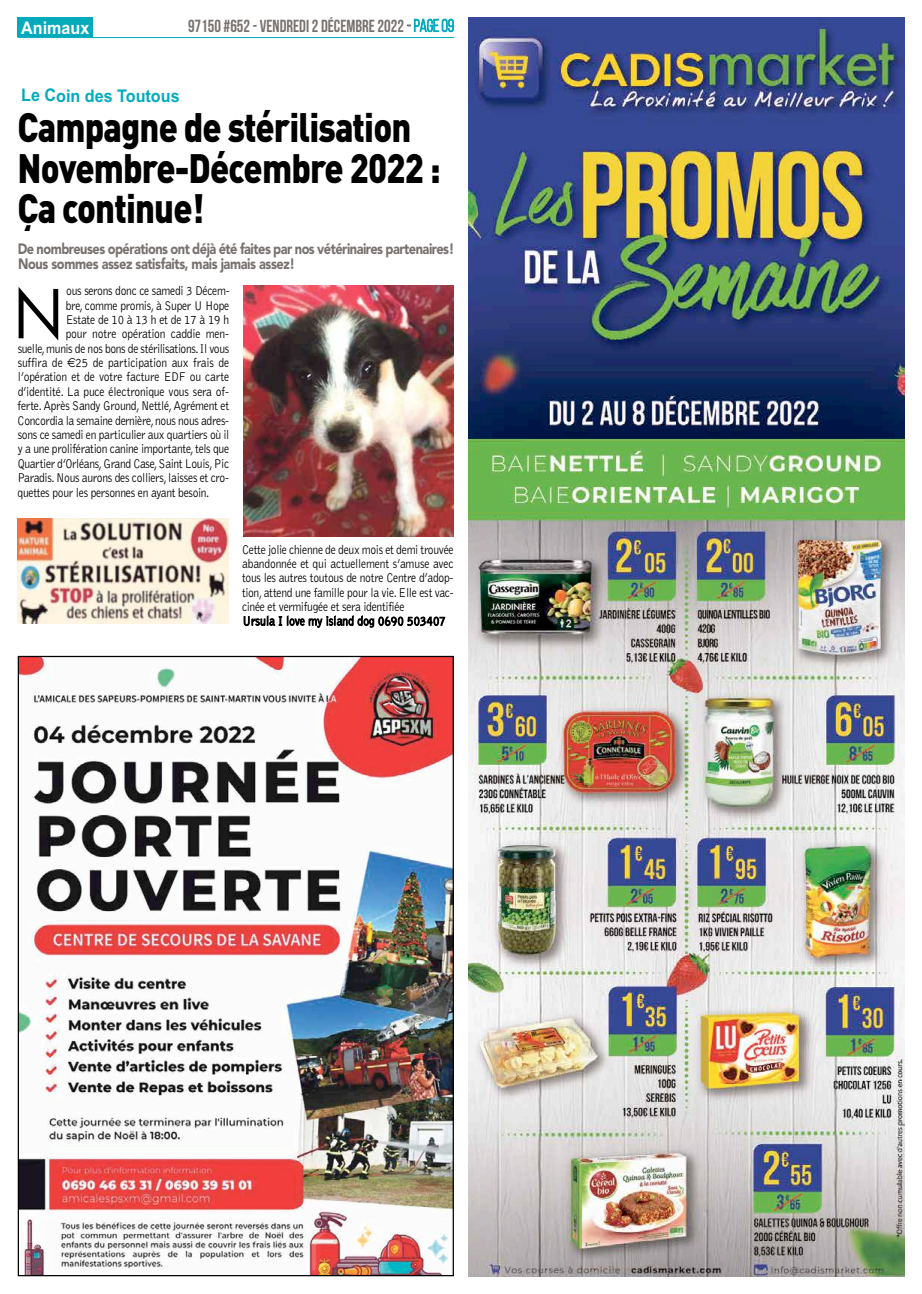
<style>
.page{position:relative;width:922px;height:1294px;background:#fff}
.page>*{position:absolute;margin:0;border:0;box-sizing:border-box;transform-origin:0 0}
.t1{font:65.5px "Futura";color:#000;scale:.9 1}
.t2{font:900 40.5px/40.5px "DIN Pro";letter-spacing:-.025em;color:#000;scale:.85 1}
.t3{font:700 17.5px "Bebas Neue";color:#78726f;scale:.95 1}
.t4{font:700 17.5px "Arial";color:#02abbb;scale:.92 1}
.t5{font:700 17.5px "Arial";color:#fff;scale:.92 1}
.t6{font:900 15px/15.6px "Avenir";letter-spacing:-.035em;color:#78726f;scale:.85 1}
.t7{font:300 13.12px/14.4px "Bell Gothic";letter-spacing:-.025em;color:#000;scale:.88 1}
.s1{font-weight:400}
.s2{font-weight:400;color:#02abbb}
</style>
<div class="page">
<svg style="left:244px;top:615px;width:201px;height:12px"></svg>
<hr style="left:18px;top:37px;width:436px;height:1px;background:#02abbb">
<svg style="left:407px;top:19px;width:47px;height:13px"></svg>
<div style="left:18px;top:18px;width:75px;height:19px;background:#02abbb"></div>
<img style="left:468px;top:18px;width:436px;height:1258px">
<img style="left:20px;top:658px;width:432px;height:616px">
<img style="left:243px;top:285px;width:211px;height:251px">
<img style="left:18px;top:519px;width:210px;height:105px">
<h3 class="t5" style="left:21px;top:16px;width:75px">Animaux</h3>
<h3 class="t3" style="left:188px;top:16px;width:281px">97150 #652 - VENDREDI 2 décEMBRE2022 <span class="s1">-</span><span class="s2">page 09</span></h3>
<h3 class="t4" style="left:21px;top:84px;width:174px">Le Coin des Toutous</h3>
<h2 class="t2" style="left:18px;top:102px;width:499px">Campagne de stérilisation<br>Novembre-Décembre 2022 :<br>Ça continue!</h2>
<p class="t6" style="left:18px;top:240px;width:515px">De nombreuses opérations ont déjà été faites par nos vétérinaires partenaires!<br>Nous sommes assez satisfaits, mais jamais assez!</p>
<h1 class="t1" style="left:14px;top:272px;width:56px">N</h1>
<p class="t7" style="left:66px;top:284px;width:187px">ous serons donc ce samedi 3 Décem-</p>
<p class="t7" style="left:66px;top:298px;width:187px">bre, comme promis, à Super U Hope</p>
<p class="t7" style="left:66px;top:313px;width:187px">Estate de 10 à 13 h et de 17 à 19 h</p>
<p class="t7" style="left:66px;top:327px;width:187px">pour notre opération caddie men-</p>
<p class="t7" style="left:18px;top:341px;width:242px">suelle,munis de nos bons de stérilisations.Il vous</p>
<p class="t7" style="left:18px;top:356px;width:242px">suffira de 25 de participation aux frais de</p>
<p class="t7" style="left:18px;top:370px;width:242px">l’opération et de votre facture EDF ou carte</p>
<p class="t7" style="left:18px;top:384px;width:241px">d’identité. La puce électronique vous sera of-</p>
<p class="t7" style="left:18px;top:399px;width:242px">ferte.Après Sandy Ground,Nettlé,Agrément et</p>
<p class="t7" style="left:18px;top:413px;width:242px">Concordia la semaine dernière,nous nous adres-</p>
<p class="t7" style="left:18px;top:428px;width:242px">sons ce samedi en particulier aux quartiers où il</p>
<p class="t7" style="left:18px;top:442px;width:242px">y a une prolifération canine importante,tels que</p>
<p class="t7" style="left:18px;top:456px;width:242px">Quartier d’Orléans,Grand Case,Saint Louis,Pic</p>
<p class="t7" style="left:18px;top:471px;width:241px">Paradis.Nous aurons des colliers,laisses et cro-</p>
<p class="t7" style="left:18px;top:485px;width:219px">quettes pour les personnes en ayant besoin.</p>
<p class="t7" style="left:242px;top:542px;width:242px">Cette jolie chienne de deux mois et demi trouvée abandonnée et qui actuellement s’amuse avec tous les autres toutous de notre Centre d’adop&shy;tion, attend une famille pour la vie.Elle est vac&shy;cinée et vermifugée et sera identifiée<br>Ursula I love my island dog 0690 503407</p>
</div>
